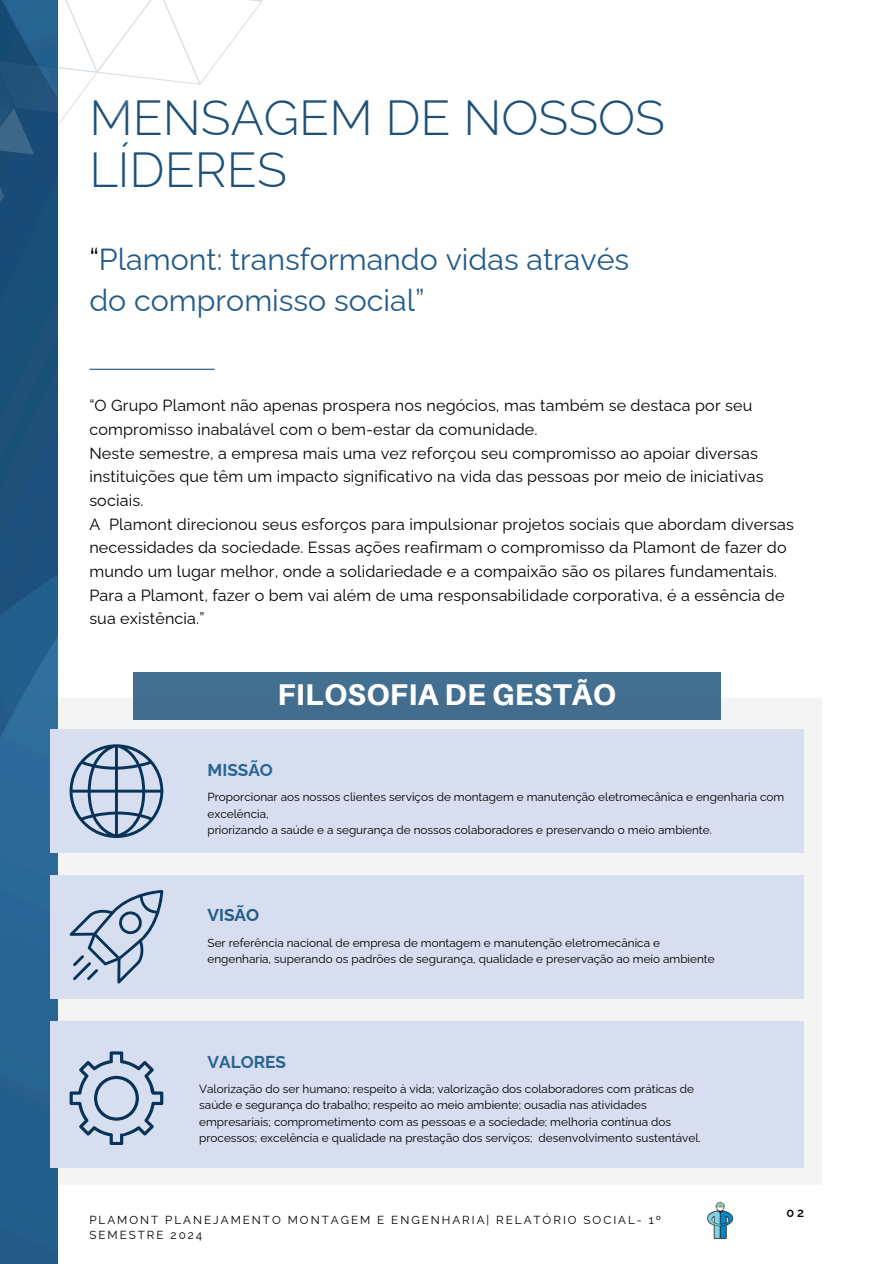
<style>
.page{position:relative;width:894px;height:1264px;background:#fff}
.page>*{position:absolute;margin:0;border:0;box-sizing:border-box;transform-origin:0 0}
.t1{font:300 49.2px/51.9px "Raleway";color:#1d517a}
.t2{font:30.3px/41.7px "Raleway";color:#235b88}
.t3{font:800 30px "Aileron";letter-spacing:.01em;color:#fff}
.t4{font:700 17.25px "Raleway";color:#286492}
.t5{font:700 17.25px "Raleway";color:#235b88}
.t6{font:16.05px/23.7px "Raleway";letter-spacing:.01em;color:#000}
.t7{font:600 12.75px "Raleway";color:#000}
.t8{font:11.7px/16.4px "Raleway";color:#000}
.t9{font:11.7px/15.6px "Raleway";letter-spacing:.17em;color:#000}
.s1{color:#000}
</style>
<div class="page">
<hr style="left:90px;top:369px;width:124px;height:1px;background:#1d517a">
<div style="left:29px;top:698px;width:396px;height:486px;background:#f4f4f4"></div>
<div style="left:425px;top:698px;width:396px;height:486px;background:#f4f4f4"></div>
<img style="left:0;top:239px;width:57px;height:1024px">
<div style="left:51px;top:729px;width:752px;height:124px;background:#d6deef"></div>
<div style="left:51px;top:875px;width:752px;height:123px;background:#d6deef"></div>
<div style="left:51px;top:1021px;width:752px;height:146px;background:#d6deef"></div>
<div style="left:134px;top:672px;width:587px;height:47px;background:#436f90"></div>
<svg style="left:70px;top:744px;width:93px;height:93px"></svg>
<svg style="left:70px;top:890px;width:93px;height:93px"></svg>
<svg style="left:70px;top:1051px;width:93px;height:93px"></svg>
<svg style="left:0;top:262px;width:4px;height:65px"></svg>
<svg style="left:0;top:0;width:263px;height:239px"></svg>
<img style="left:706px;top:1202px;width:28px;height:37px">
<p class="t1" style="left:89px;top:91px;width:577px">MENSAGEM DE NOSSOS<br>LÍDERES</p>
<p class="t2" style="left:89px;top:238px;width:541px"><span class="s1">“</span>Plamont: transformando vidas através do compromisso social”</p>
<h3 class="t6" style="left:89px;top:394px;width:706px">“O Grupo Plamont não apenas prospera nos negócios, mas também se destaca por seu compromisso inabalável com o bem-estar da comunidade.<br>Neste semestre, a empresa mais uma vez reforçou seu compromisso ao apoiar diversas instituições que têm um impacto significativo na vida das pessoas por meio de iniciativas sociais.<br>A Plamont direcionou seus esforços para impulsionar projetos sociais que abordam diversas necessidades da sociedade. Essas ações reafirmam o compromisso da Plamont de fazer do mundo um lugar melhor, onde a solidariedade e a compaixão são os pilares fundamentais.<br>Para a Plamont, fazer o bem vai além de uma responsabilidade corporativa, é a essência de sua existência.”</h3>
<h6 class="t3" style="left:277px;top:675px;width:340px">FILOSOFIA DE GESTÃO</h6>
<h2 class="t4" style="left:207px;top:759px;width:67px">MISSÃO</h2>
<p class="t8" style="left:207px;top:788px;width:578px">Proporcionar aos nossos clientes serviços de montagem e manutenção eletromecânica e engenharia com excelência,</p>
<h4 class="t8" style="left:207px;top:821px;width:506px">priorizando a saúde e a segurança de nossos colaboradores e preservando o meio ambiente.</h4>
<p class="t5" style="left:207px;top:904px;width:53px">VISÃO</p>
<p class="t8" style="left:207px;top:934px;width:508px">Ser referência nacional de empresa de montagem e manutenção eletromecânica e engenharia, superando os padrões de segurança, qualidade e preservação ao meio ambiente</p>
<p class="t4" style="left:207px;top:1051px;width:80px">VALORES</p>
<h4 class="t8" style="left:199px;top:1080px;width:503px">Valorização do ser humano; respeito à vida; valorização dos colaboradores com práticas de saúde e segurança do trabalho; respeito ao meio ambiente; ousadia nas atividades empresariais; comprometimento com as pessoas e a sociedade; melhoria contínua dos processos; excelência e qualidade na prestação dos serviços; desenvolvimento sustentável.</h4>
<h5 class="t9" style="left:89px;top:1211px;width:573px">PLAMONT PLANEJAMENTO MONTAGEM E ENGENHARIA| RELATÓRIO SOCIAL- 1º<br>SEMESTRE 2024</h5>
<h1 class="t7" style="left:786px;top:1205px;width:19px">02</h1>
</div>
